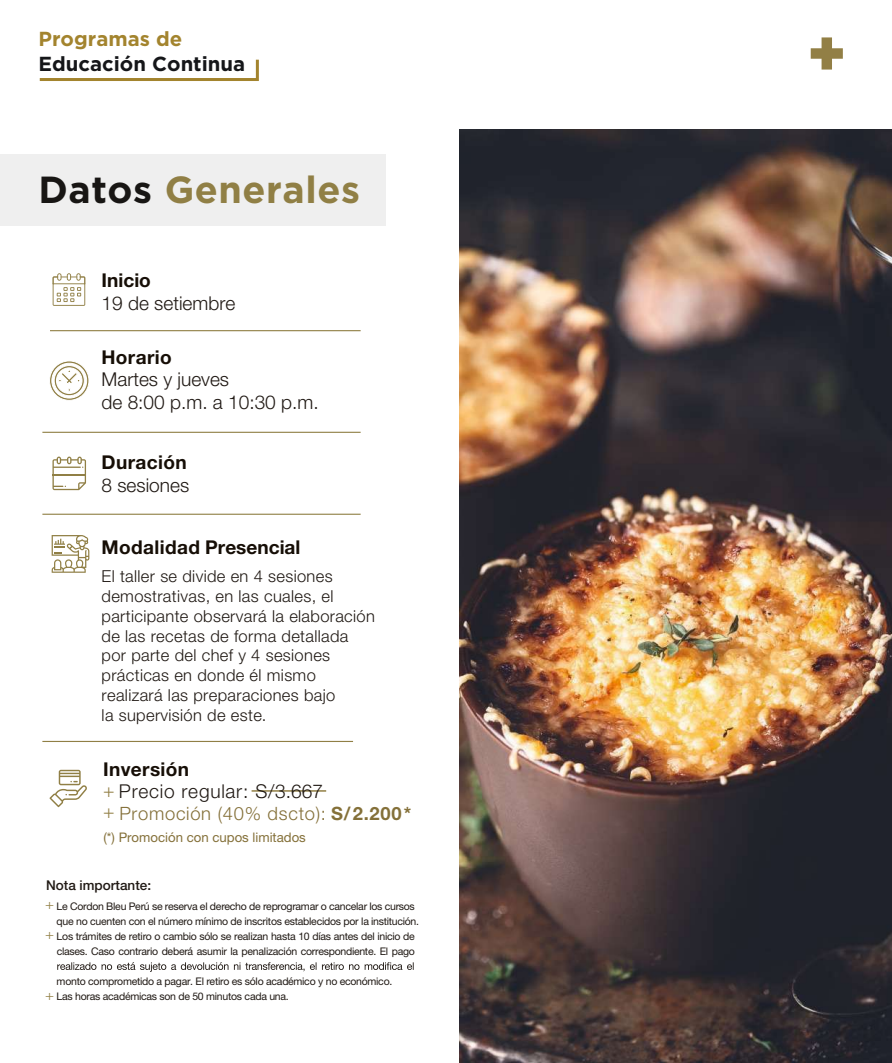
<style>
.page{position:relative;width:892px;height:1063px;background:#fff}
.page>*{position:absolute;margin:0;border:0;box-sizing:border-box;transform-origin:0 0}
.t1{font:700 37.65px "Gotham";letter-spacing:.015em;color:#907f45}
.t2{font:700 20.25px "Gotham";color:#151619}
.t3{font:700 20.25px "Gotham";color:#a3842e}
.t4{font:300 19.05px/23px "Helvetica Neue LT Std";color:#201914}
.t5{font:700 19.05px "Helvetica Neue LT Std";letter-spacing:.02em;color:#160e06}
.t6{font:300 19.05px/19.5px "Helvetica Neue LT Std";letter-spacing:.04em;color:#201914}
.t7{font:700 19.05px "Helvetica Neue LT Std";color:#160e06}
.t8{font:300 18.3px "Helvetica Neue LT Std";letter-spacing:.04em;color:#847039}
.t9{font:300 16.5px/19.8px "Helvetica Neue LT Std";letter-spacing:.02em;color:#201914}
.t10{font:300 13.95px/29.1px "Helvetica Neue LT Std";color:#917f45;scale:1.07 1}
.t11{font:500 13.5px "Helvetica Neue LT Std";color:#201914}
.t12{font:13.2px "Helvetica Neue LT Std";color:#847039}
.t13{font:10.5px/15px "Helvetica Neue LT Std";letter-spacing:-.025em;color:#201914}
.s1{color:#181614}
.s2{font-weight:700}
.s3{color:#927f45}
</style>
<div class="page">
<div style="left:0;top:154px;width:386px;height:72px;background:#efefef"></div>
<img style="left:459px;top:130px;width:433px;height:933px">
<hr style="left:252px;top:790px;width:74px;height:2px;background:#927f45">
<svg style="left:57px;top:962px;width:357px;height:10px"></svg>
<svg style="left:811px;top:37px;width:32px;height:33px"></svg>
<svg style="left:39px;top:59px;width:220px;height:22px"></svg>
<svg style="left:53px;top:273px;width:32px;height:33px"></svg>
<svg style="left:49px;top:361px;width:40px;height:40px"></svg>
<svg style="left:52px;top:457px;width:34px;height:33px"></svg>
<hr style="left:52px;top:474px;width:34px;height:1px;background:#907f45">
<svg style="left:49px;top:770px;width:38px;height:37px"></svg>
<hr style="left:50px;top:330px;width:311px;height:1px;background:#907f45">
<hr style="left:42px;top:432px;width:319px;height:1px;background:#907f45">
<hr style="left:42px;top:514px;width:319px;height:1px;background:#907f45">
<hr style="left:42px;top:741px;width:311px;height:1px;background:#907f45">
<svg style="left:52px;top:535px;width:37px;height:38px"></svg>
<h2 class="t3" style="left:39px;top:27px;width:145px">Programas de</h2>
<h2 class="t2" style="left:39px;top:52px;width:208px">Educación Continua</h2>
<h1 class="t1" style="left:39px;top:168px;width:323px"><span class="s1">Datos</span> Generales</h1>
<h3 class="t5" style="left:102px;top:268px;width:51px">Inicio</h3>
<h3 class="t4" style="left:102px;top:291px;width:135px">19 de setiembre</h3>
<h3 class="t5" style="left:102px;top:345px;width:72px">Horario</h3>
<h3 class="t4" style="left:102px;top:368px;width:219px">Martes y jueves<br>de 8:00 p.m. a 10:30 p.m.</h3>
<h3 class="t5" style="left:102px;top:450px;width:87px">Duración</h3>
<h3 class="t4" style="left:102px;top:473px;width:89px">8 sesiones</h3>
<h3 class="t7" style="left:102px;top:536px;width:200px">Modalidad Presencial</h3>
<p class="t9" style="left:102px;top:566px;width:275px">El taller se divide en 4 sesiones demostrativas, en las cuales, el participante observará la elaboración de las recetas de forma detallada por parte del chef y 4 sesiones prácticas en donde él mismo realizará las preparaciones bajo<br>la supervisión de este.</p>
<h3 class="t5" style="left:103px;top:757px;width:88px">Inversión</h3>
<h3 class="t8" style="left:119px;top:802px;width:293px">Promoción (40% dscto): <span class="s2">S/2.200*</span></h3>
<p class="t12" style="left:104px;top:830px;width:204px">(*) Promoción con cupos limitados</p>
<h3 class="t6" style="left:103px;top:781px;width:221px"><span class="s3">+</span> Precio regular: S/3.667 <span class="s3">+</span></h3>
<p class="t11" style="left:46px;top:877px;width:107px">Nota importante:</p>
<h3 class="t10" style="left:45px;top:890px;width:10px">+ +</h3>
<p class="t13" style="left:57px;top:898px;width:364px">Le Cordon Bleu Perú se reserva el derecho de reprogramar o cancelar los cursos que no cuenten con el número mínimo de inscritos establecidos por la institución.<br>Los trámites de retiro o cambio sólo se realizan hasta 10 días antes del inicio de clases. Caso contrario deberá asumir la penalización correspondiente. El pago</p>
<p class="t13" style="left:57px;top:973px;width:337px">monto comprometido a pagar. El retiro es sólo académico y no económico.<br>Las horas académicas son de 50 minutos cada una.</p>
<h3 class="t10" style="left:45px;top:980px;width:10px">+</h3>
</div>
